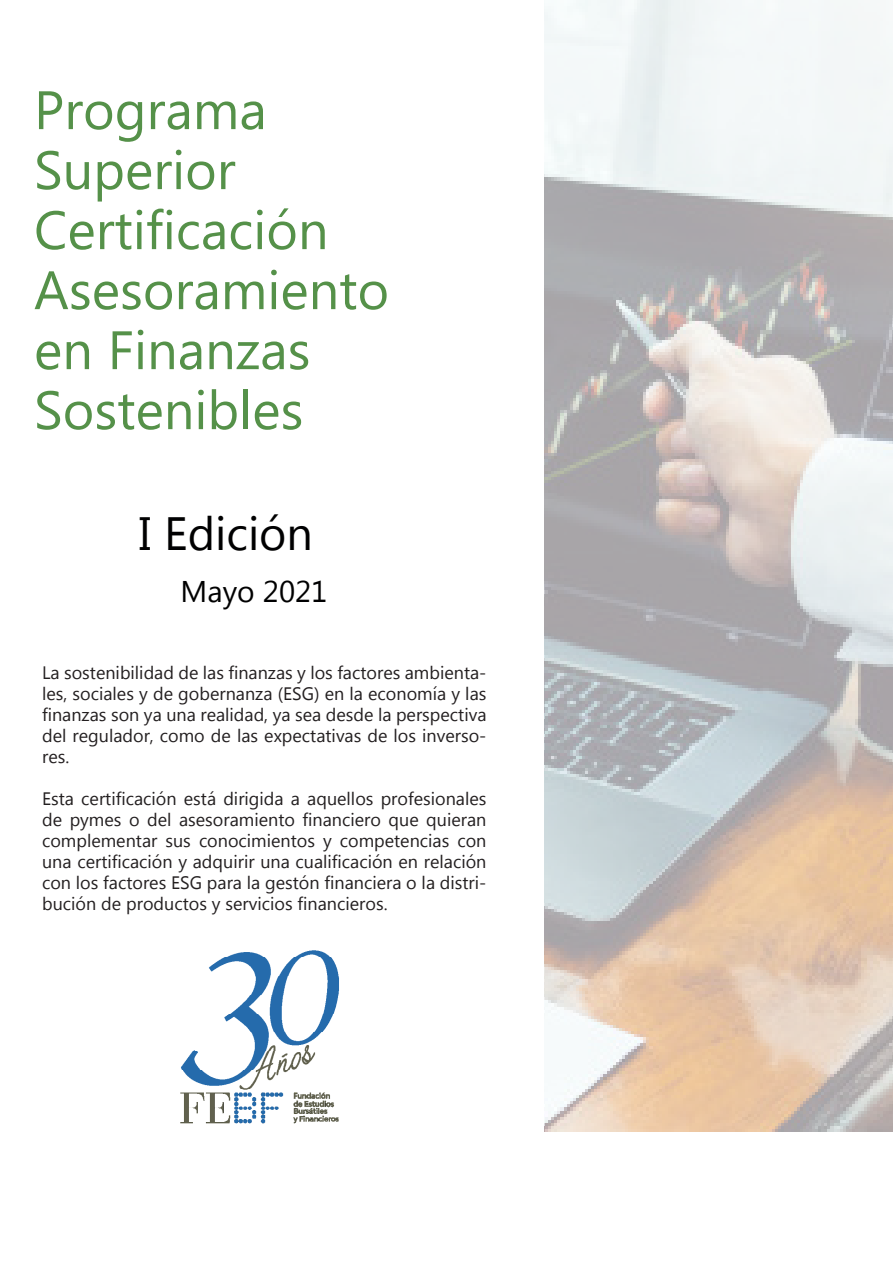
<style>
.page{position:relative;width:893px;height:1263px;background:#fff}
.page>*{position:absolute;margin:0;border:0;box-sizing:border-box;transform-origin:0 0}
.t1{font:54px "Microsoft New Tai Lue";color:#559149}
.t2{font:46.65px "Microsoft New Tai Lue";color:#000001}
.t3{font:29.85px "Microsoft New Tai Lue";color:#000001}
.t4{font:18px/21px "Microsoft New Tai Lue";color:#231f20;text-align:justify}
</style>
<div class="page">
<img style="left:544px;top:0;width:349px;height:1132px">
<img style="left:180px;top:950px;width:159px;height:174px">
<p class="t1" style="left:34px;top:79px;width:234px">Programa</p>
<p class="t1" style="left:34px;top:139px;width:203px">Superior</p>
<p class="t1" style="left:34px;top:199px;width:296px">Certificación</p>
<p class="t1" style="left:34px;top:259px;width:357px">Asesoramiento</p>
<p class="t1" style="left:34px;top:319px;width:278px">en Finanzas</p>
<p class="t1" style="left:34px;top:379px;width:271px">Sostenibles</p>
<p class="t2" style="left:139px;top:507px;width:176px">I Edición</p>
<p class="t3" style="left:181px;top:574px;width:148px">Mayo 2021</p>
<p class="t4" style="left:42px;top:663px;width:446px">La sostenibilidad de las finanzas y los factores ambienta&shy;les, sociales y de gobernanza (ESG) en la economía y las finanzas son ya una realidad, ya sea desde la perspectiva del regulador, como de las expectativas de los inverso&shy;res.</p>
<p class="t4" style="left:42px;top:789px;width:446px">Esta certificación está dirigida a aquellos profesionales de pymes o del asesoramiento financiero que quieran complementar sus conocimientos y competencias con una certificación y adquirir una cualificación en relación con los factores ESG para la gestón financiera o la distri&shy;bución de productos y servicios financieros.</p>
</div>
